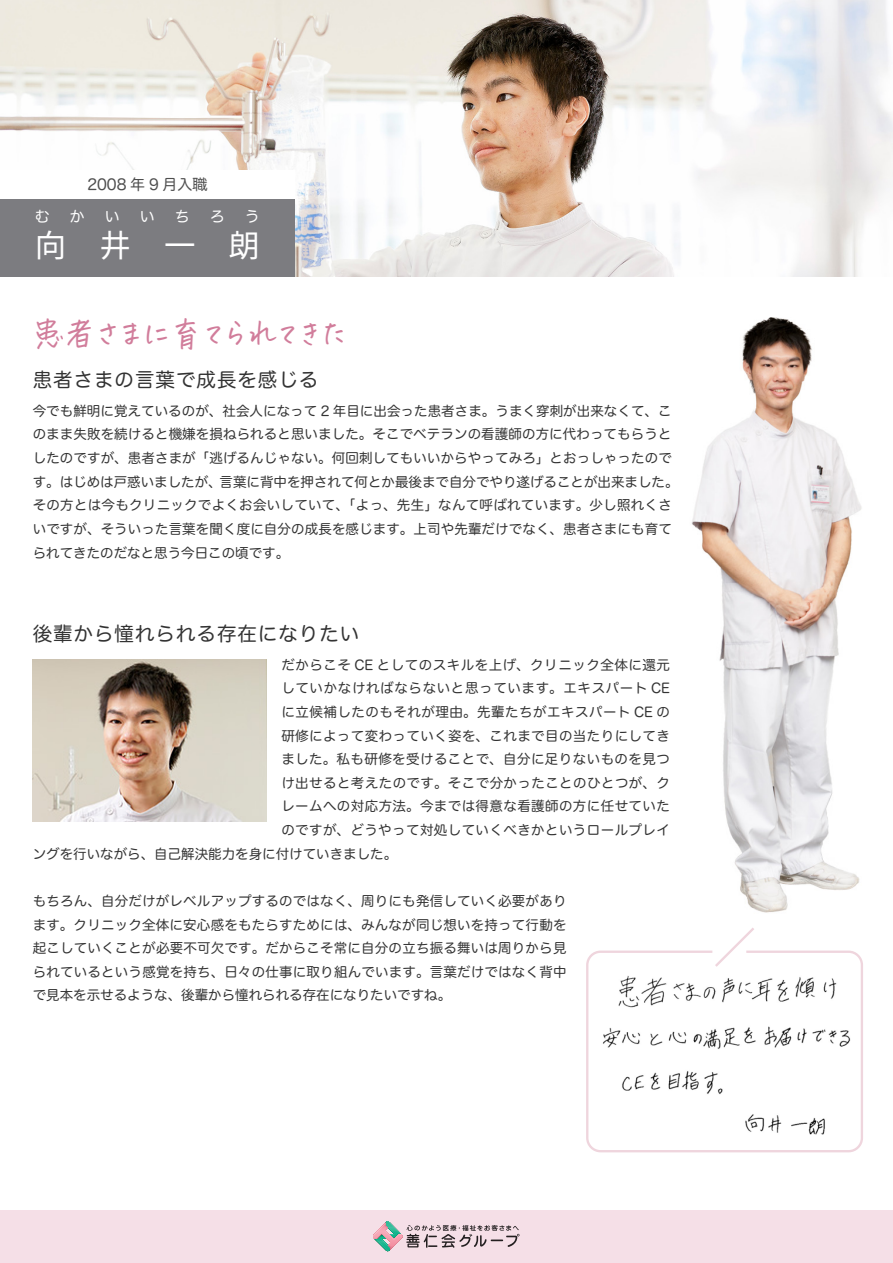
<style>
.page{position:relative;width:893px;height:1263px;background:#fff}
.page>*{position:absolute;margin:0;border:0;box-sizing:border-box;transform-origin:0 0}
.t1{font:33px "hanatotyoutyo";color:#d17d9b}
.t2{font:31.5px "Noto Sans CJ Kjp";color:#fff}
.t3{font:19.5px "Hira Maru Pro W4";letter-spacing:.05em;color:#333}
.t4{font:15px "Hira Maru Pro W4";color:#4e4e4e}
.t5{font:15px "Hira Maru Pro W4";color:#fff}
.t6{font:13.5px/23.7px "Hira Maru Pro W4";letter-spacing:.005em;color:#333;text-align:justify}
</style>
<div class="page">
<div style="left:0;top:1210px;width:893px;height:53px;background:#f5dfe7"></div>
<img style="left:0;top:0;width:893px;height:276px">
<img style="left:691px;top:317px;width:171px;height:596px">
<div style="left:586px;top:950px;width:277px;height:202px;border:2px solid #efd5dd;border-radius:13px"></div>
<svg style="left:712px;top:928px;width:45px;height:39px"></svg>
<img style="left:602px;top:976px;width:249px;height:159px">
<svg style="left:385px;top:1221px;width:134px;height:30px"></svg>
<img style="left:398px;top:1247px;width:5px;height:3px">
<img style="left:382px;top:1247px;width:16px;height:3px">
<img style="left:373px;top:1230px;width:5px;height:13px">
<img style="left:378px;top:1222px;width:25px;height:25px">
<div style="left:0;top:199px;width:295px;height:77px;background:#7c7c80"></div>
<div style="left:0;top:170px;width:295px;height:29px;background:#fff"></div>
<img style="left:32px;top:659px;width:235px;height:162px">
<p class="t4" style="left:87px;top:171px;width:122px">2008 年 9 月入職</p>
<p class="t5" style="left:35px;top:203px;width:16px">む</p>
<p class="t5" style="left:70px;top:203px;width:16px">か</p>
<p class="t5" style="left:105px;top:203px;width:16px">い</p>
<p class="t5" style="left:140px;top:203px;width:16px">い</p>
<p class="t5" style="left:175px;top:203px;width:16px">ち</p>
<p class="t5" style="left:210px;top:203px;width:16px">ろ</p>
<p class="t5" style="left:245px;top:203px;width:16px">う</p>
<h2 class="t2" style="left:35px;top:228px;width:227px">向井一朗</h2>
<h1 class="t1" style="left:31px;top:312px;width:318px">患者さまに育てられてきた</h1>
<h3 class="t3" style="left:33px;top:363px;width:287px">患者さまの言葉で成長を感じる</h3>
<p class="t6" style="left:33px;top:398px;width:640px">今でも鮮明に覚えているのが、社会人になって 2 年目に出会った患者さま。うまく穿刺が出来なくて、こ</p>
<p class="t6" style="left:33px;top:422px;width:640px">のまま失敗を続けると機嫌を損ねられると思いました。そこでベテランの看護師の方に代わってもらうと</p>
<p class="t6" style="left:33px;top:445px;width:641px">したのですが、患者さまが「逃げるんじゃない。何回刺してもいいからやってみろ」とおっしゃったので</p>
<p class="t6" style="left:219px;top:469px;width:460px">言葉に背中を押されて何とか最後まで自分でやり遂げることが出来ました。</p>
<p class="t6" style="left:33px;top:469px;width:641px;text-align:left">す。はじめは戸惑いましたが、<br>その方とは今もクリニックでよくお会いしていて、「よっ、先生」なんて呼ばれています。少し照れくさいですが、そういった言葉を聞く度に自分の成長を感じます。上司や先輩だけでなく、患者さまにも育てられてきたのだなと思う今日この頃です。</p>
<h3 class="t3" style="left:33px;top:617px;width:328px">後輩から憧れられる存在になりたい</h3>
<p class="t6" style="left:281px;top:652px;width:390px">だからこそ CE としてのスキルを上げ、クリニック全体に還元していかなければならないと思っています。エキスパート CEに立候補したのもそれが理由。先輩たちがエキスパート CE の研修によって変わっていく姿を、これまで目の当たりにしてきました。私も研修を受けることで、自分に足りないものを見つけ出せると考えたのです。そこで分かったことのひとつが、クレームへの対応方法。今までは得意な看護師の方に任せていたのですが、どうやって対処していくべきかというロールプレイ</p>
<p class="t6" style="left:33px;top:841px;width:366px">ングを行いながら、自己解決能力を身に付けていきました。</p>
<p class="t6" style="left:33px;top:888px;width:535px">もちろん、自分だけがレベルアップするのではなく、周りにも発信していく必要があります。クリニック全体に安心感をもたらすためには、みんなが同じ想いを持って行動を起こしていくことが必要不可欠です。だからこそ常に自分の立ち振る舞いは周りから見られているという感覚を持ち、日々の仕事に取り組んでいます。言葉だけではなく背中で見本を示せるような、後輩から憧れられる存在になりたいですね。</p>
</div>
